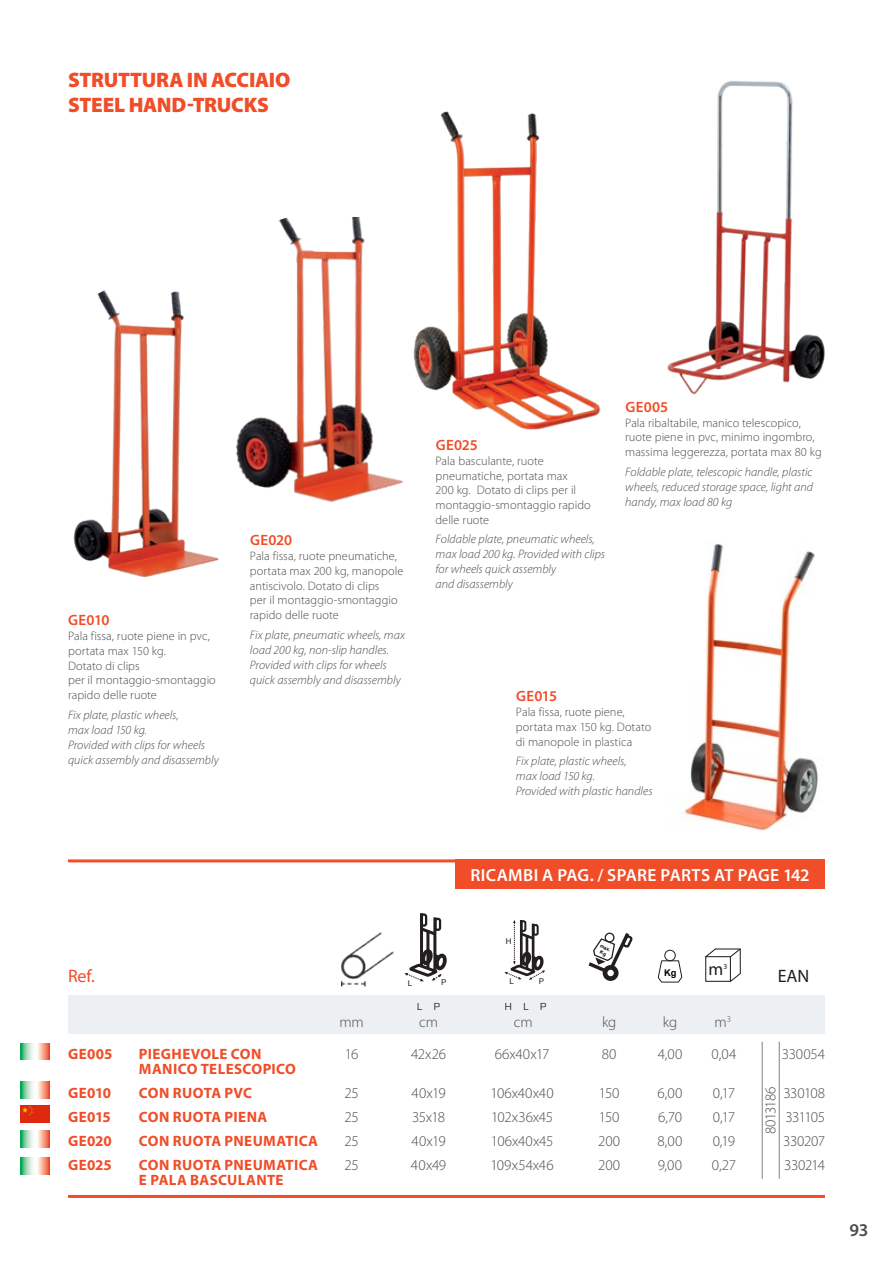
<style>
.page{position:relative;width:893px;height:1263px;background:#fff}
.page>*{position:absolute;margin:0;border:0;box-sizing:border-box;transform-origin:0 0}
.t1{font:900 21px "Myriad Pro";letter-spacing:-.015em;color:#f04d28}
.t2{font:18px "Myriad Pro";color:#f04d28}
.t3{font:18px "Myriad Pro";color:#231f20}
.Normale{font:600 18px "Myriad Pro";color:#4b4c4d}
.t4{font:17.7px "Myriad";color:#231f20}
.t5{font:600 17.55px "Myriad Pro";letter-spacing:.01em;color:#fff}
.t6{font:300 15px/24px "Myriad Pro";letter-spacing:-.015em;color:#4b4c4d}
.t7{font:700 15px "Myriad Pro";letter-spacing:.02em;color:#f04d28}
.t8{font:600 15px "Myriad Pro";letter-spacing:.01em;color:#f04d28}
.t9{font:300 15px/24px "Myriad Pro";letter-spacing:-.045em;color:#4b4c4d}
.t10{font:300 15px "Myriad Pro";letter-spacing:-.055em;color:#4b4c4d}
.Normale-2{font:300 12.3px/14.7px "Myriad Pro";letter-spacing:.005em;color:#4b4c4d}
.Normale-3{font:italic 300 12.3px/15px "Myriad Pro";color:#4b4c4d}
.Normale-4{font:10.5px "Eurostile";color:#231f20}
.t11{font:700 9.3px "Arial";color:#000}
.t12{font:7.95px "Helvetica";color:#231f20}
.t13{font:7.5px "Myriad";color:#231f20}
.t14{font:700 4.8px/5.8px "Arial";color:#000;text-align:center}
</style>
<div class="page">
<img style="left:683px;top:544px;width:135px;height:287px">
<img style="left:422px;top:111px;width:179px;height:319px">
<img style="left:667px;top:81px;width:158px;height:314px">
<img style="left:73px;top:290px;width:146px;height:287px">
<img style="left:236px;top:217px;width:186px;height:285px">
<div style="left:68px;top:995px;width:757px;height:38px;background:#ecf0f3"></div>
<img style="left:341px;top:932px;width:53px;height:55px">
<svg style="left:504px;top:920px;width:41px;height:60px"></svg>
<div style="left:603px;top:965px;width:15px;height:16px;border:5px solid #231f20;border-radius:50%"></div>
<svg style="left:588px;top:932px;width:45px;height:43px"></svg>
<hr style="left:433px;top:917px;width:3px;height:53px;background:#231f20">
<hr style="left:420px;top:913px;width:3px;height:53px;background:#231f20">
<svg style="left:420px;top:913px;width:22px;height:25px"></svg>
<hr style="left:426px;top:931px;width:3px;height:37px;background:#231f20">
<svg style="left:404px;top:947px;width:43px;height:34px"></svg>
<div style="left:665px;top:950px;width:10px;height:11px;border:1px solid #231f20;border-radius:50%"></div>
<svg style="left:658px;top:960px;width:24px;height:22px"></svg>
<svg style="left:705px;top:948px;width:36px;height:34px"></svg>
<hr style="left:779px;top:1041px;width:1px;height:138px;background:#808285">
<hr style="left:762px;top:1041px;width:1px;height:138px;background:#808285">
<hr style="left:68px;top:859px;width:757px;height:3px;background:#f04d28">
<div style="left:455px;top:859px;width:370px;height:30px;background:#f04d28"></div>
<hr style="left:68px;top:1195px;width:757px;height:3px;background:#f04d28">
<svg style="left:20px;top:1082px;width:30px;height:17px"></svg>
<svg style="left:20px;top:1043px;width:30px;height:17px"></svg>
<svg style="left:20px;top:1130px;width:30px;height:17px"></svg>
<svg style="left:20px;top:1158px;width:30px;height:17px"></svg>
<img style="left:20px;top:1105px;width:30px;height:17px">
<p class="t1" style="left:68px;top:65px;width:224px">STRUTTURA IN ACCIAIO</p>
<p class="t1" style="left:68px;top:91px;width:202px">STEEL HAND-TRUCKS</p>
<p class="t8" style="left:68px;top:611px;width:43px">GE010</p>
<p class="Normale-2" style="left:68px;top:628px;width:143px">Pala fissa, ruote piene in pvc,</p>
<p class="Normale-2" style="left:68px;top:643px;width:100px">portata max 150 kg.</p>
<p class="Normale-2" style="left:68px;top:658px;width:73px">Dotato di clips</p>
<p class="Normale-2" style="left:68px;top:673px;width:149px">per il montaggio-smontaggio</p>
<p class="Normale-2" style="left:68px;top:687px;width:90px">rapido delle ruote</p>
<p class="Normale-3" style="left:68px;top:707px;width:112px">Fix plate, plastic wheels,</p>
<p class="Normale-3" style="left:68px;top:722px;width:152px">max load 150 kg.<br>Provided with clips for wheels quick assembly and disassembly</p>
<p class="t8" style="left:250px;top:531px;width:44px">GE020</p>
<p class="Normale-2" style="left:250px;top:549px;width:155px">Pala fissa, ruote pneumatiche, portata max 200 kg, manopole antiscivolo. Dotato di clips<br>per il montaggio-smontaggio rapido delle ruote</p>
<p class="Normale-3" style="left:250px;top:627px;width:157px">Fix plate, pneumatic wheels, max load 200 kg, non-slip handles.<br>Provided with clips for wheels quick assembly and disassembly</p>
<p class="t8" style="left:436px;top:435px;width:44px">GE025</p>
<p class="Normale-2" style="left:435px;top:453px;width:157px">Pala basculante, ruote pneumatiche, portata max<br>200 kg. Dotato di clips per il montaggio-smontaggio rapido delle ruote</p>
<p class="Normale-3" style="left:435px;top:532px;width:171px">Foldable plate, pneumatic wheels, max load 200 kg. Provided with clips</p>
<p class="Normale-3" style="left:435px;top:562px;width:122px">for wheels quick assembly</p>
<p class="Normale-3" style="left:435px;top:577px;width:79px">and disassembly</p>
<p class="t8" style="left:625px;top:397px;width:44px">GE005</p>
<p class="Normale-2" style="left:625px;top:415px;width:198px">Pala ribaltabile, manico telescopico, ruote piene in pvc, minimo ingombro, massima leggerezza, portata max 80 kg</p>
<p class="Normale-3" style="left:625px;top:464px;width:189px;text-align:justify">Foldable plate, telescopic handle, plastic wheels, reduced storage space, light and handy, max load 80 kg</p>
<p class="t8" style="left:516px;top:687px;width:43px">GE015</p>
<p class="Normale-2" style="left:516px;top:704px;width:110px">Pala fissa, ruote piene,</p>
<p class="Normale-2" style="left:516px;top:719px;width:137px">portata max 150 kg. Dotato</p>
<p class="Normale-2" style="left:516px;top:734px;width:118px">di manopole in plastica</p>
<p class="Normale-3" style="left:516px;top:753px;width:112px">Fix plate, plastic wheels,</p>
<p class="Normale-3" style="left:516px;top:768px;width:138px">max load 150 kg.<br>Provided with plastic handles</p>
<p class="t2" style="left:68px;top:965px;width:28px">Ref.</p>
<p class="t7" style="left:68px;top:1044px;width:46px">GE005</p>
<p class="t7" style="left:68px;top:1083px;width:44px">GE010</p>
<p class="t7" style="left:68px;top:1107px;width:44px">GE015</p>
<p class="t7" style="left:68px;top:1131px;width:45px">GE020</p>
<p class="t7" style="left:68px;top:1155px;width:45px">GE025</p>
<p class="t7" style="left:139px;top:1044px;width:124px">PIEGHEVOLE CON</p>
<p class="t7" style="left:139px;top:1059px;width:159px">MANICO TELESCOPICO</p>
<p class="t7" style="left:139px;top:1083px;width:115px">CON RUOTA PVC</p>
<p class="t7" style="left:139px;top:1107px;width:130px">CON RUOTA PIENA</p>
<p class="t7" style="left:139px;top:1131px;width:181px">CON RUOTA PNEUMATICA</p>
<p class="t7" style="left:139px;top:1155px;width:181px">CON RUOTA PNEUMATICA</p>
<p class="t7" style="left:139px;top:1170px;width:146px">E PALA BASCULANTE</p>
<p class="t12" style="left:408px;top:977px;width:6px">L</p>
<p class="t12" style="left:441px;top:976px;width:7px">P</p>
<h3 class="t5" style="left:470px;top:864px;width:341px">RICAMBI A PAG. / SPARE PARTS AT PAGE 142</h3>
<p class="t12" style="left:506px;top:935px;width:7px">H</p>
<p class="t12" style="left:509px;top:975px;width:6px">L</p>
<p class="t12" style="left:539px;top:975px;width:7px">P</p>
<p class="t14" style="left:601px;top:943px;width:13px;rotate:22deg">max.<br>Kg</p>
<p class="t11" style="left:664px;top:966px;width:14px">Kg</p>
<p class="t4" style="left:708px;top:960px;width:16px">m</p>
<p class="t13" style="left:724px;top:962px;width:5px">3</p>
<p class="t3" style="left:778px;top:965px;width:33px">EAN</p>
<p class="Normale-4" style="left:417px;top:1001px;width:24px">L P</p>
<p class="Normale-4" style="left:505px;top:1001px;width:43px">H L P</p>
<p class="t6" style="left:339px;top:1010px;width:26px">mm</p>
<p class="t6" style="left:419px;top:1010px;width:20px">cm</p>
<p class="t6" style="left:514px;top:1010px;width:20px">cm</p>
<p class="t6" style="left:602px;top:1010px;width:16px">kg</p>
<p class="t6" style="left:663px;top:1010px;width:16px">kg</p>
<p class="t6" style="left:345px;top:1042px;width:15px">16</p>
<p class="t6" style="left:344px;top:1081px;width:16px">25</p>
<p class="t6" style="left:344px;top:1105px;width:16px">25</p>
<p class="t6" style="left:344px;top:1129px;width:16px">25</p>
<p class="t6" style="left:344px;top:1153px;width:16px">25</p>
<p class="t6" style="left:411px;top:1042px;width:37px">42x26</p>
<p class="t6" style="left:412px;top:1081px;width:36px">40x19</p>
<p class="t9" style="left:412px;top:1105px;width:36px">35x18<br>40x19</p>
<p class="t6" style="left:411px;top:1153px;width:37px">40x49</p>
<p class="t6" style="left:495px;top:1042px;width:56px">66x40x17</p>
<p class="t6" style="left:490px;top:1081px;width:65px">106x40x40</p>
<p class="t6" style="left:491px;top:1105px;width:64px">102x36x45<br>106x40x45</p>
<p class="t6" style="left:490px;top:1153px;width:65px">109x54x46</p>
<p class="t6" style="left:602px;top:1042px;width:16px">80</p>
<p class="t6" style="left:599px;top:1081px;width:22px">150</p>
<p class="t6" style="left:598px;top:1105px;width:23px">150<br>200</p>
<p class="t6" style="left:598px;top:1153px;width:23px">200</p>
<p class="t6" style="left:658px;top:1042px;width:26px">4,00</p>
<p class="t6" style="left:658px;top:1081px;width:26px">6,00</p>
<p class="t6" style="left:658px;top:1105px;width:26px">6,70<br>8,00</p>
<p class="t6" style="left:658px;top:1153px;width:26px">9,00</p>
<p class="t6" style="left:715px;top:1010px;width:18px">m<sup>3</sup></p>
<p class="t6" style="left:712px;top:1042px;width:26px">0,04</p>
<p class="t6" style="left:713px;top:1081px;width:24px">0,17</p>
<p class="t6" style="left:713px;top:1105px;width:24px">0,17</p>
<p class="t6" style="left:713px;top:1129px;width:24px">0,19</p>
<p class="t6" style="left:712px;top:1153px;width:26px">0,27</p>
<p class="t6" style="left:782px;top:1042px;width:45px">330054</p>
<p class="t6" style="left:783px;top:1081px;width:43px">330108</p>
<p class="t6" style="left:785px;top:1105px;width:41px">331105</p>
<p class="t6" style="left:783px;top:1129px;width:44px">330207</p>
<p class="t6" style="left:784px;top:1153px;width:43px">330214</p>
<p class="t10" style="left:761px;top:1134px;width:49px;rotate:-90deg">8013186</p>
<p class="Normale" style="left:849px;top:1218px;width:20px">93</p>
</div>
